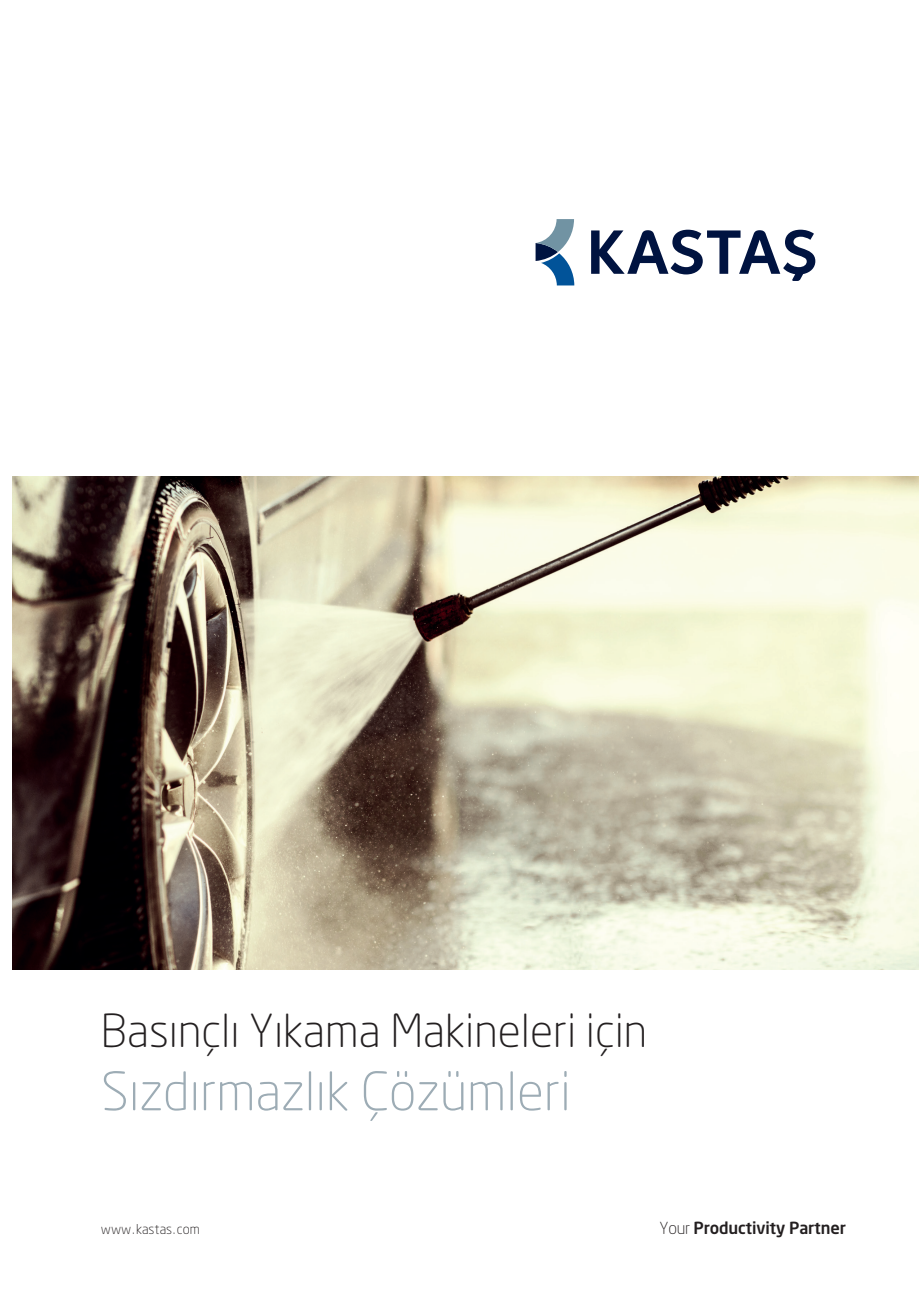
<style>
.page{position:relative;width:919px;height:1289px;background:#fff}
.page>*{position:absolute;margin:0;border:0;box-sizing:border-box;transform-origin:0 0}
.t1{font:52.5px "Neo Sans Light tr Rev 02";color:#9dacb5}
.t2{font:45px "Neo Sans Light tr Rev 02";color:#231f20}
.t3{font:16.5px "Neo Sans Medium tr Rev 02";letter-spacing:-.01em;color:#231f20}
.t4{font:13.5px "Neo Sans Light tr Rev 02";color:#231f20}
.s1{font-family:"Neo Sans Light tr Rev 02"}
</style>
<div class="page">
<svg style="left:535px;top:219px;width:39px;height:66px"></svg>
<svg style="left:591px;top:230px;width:224px;height:51px"></svg>
<img style="left:13px;top:476px;width:905px;height:493px">
<p class="t2" style="left:101px;top:1003px;width:548px">Basınçlı Yıkama Makineleri için</p>
<p class="t1" style="left:101px;top:1059px;width:471px">Sızdırmazlık Çözümleri</p>
<p class="t4" style="left:101px;top:1220px;width:100px">www.kastas.com</p>
<p class="t3" style="left:659px;top:1217px;width:188px"><span class="s1">Your</span> Productivity Partner</p>
</div>
